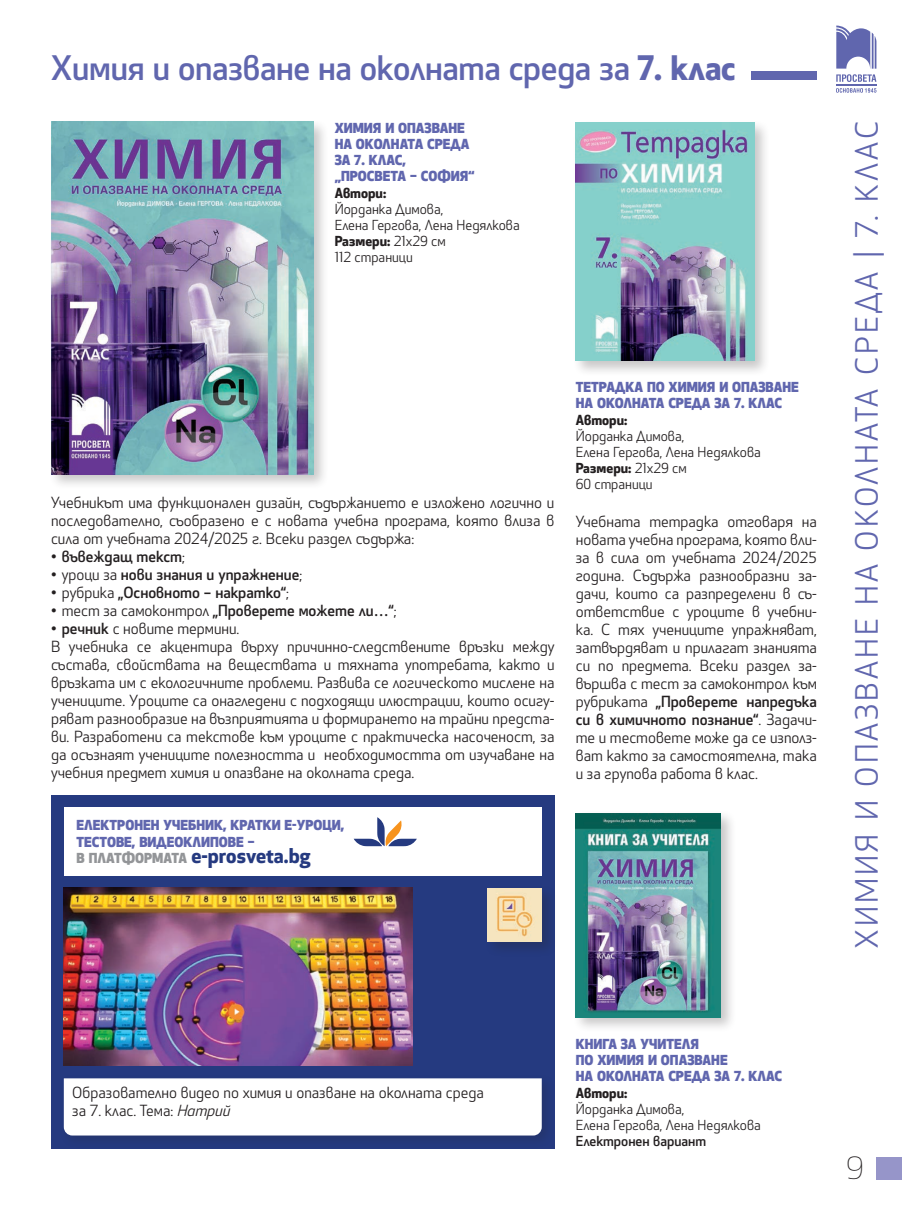
<style>
.page{position:relative;width:902px;height:1212px;background:#fff}
.page>*{position:absolute;margin:0;border:0;box-sizing:border-box;transform-origin:0 0}
.t1{font:500 33px "HS Apex Bg";letter-spacing:-.01em;color:#6066ae}
.t2{font:30px "HS Apex Bg";letter-spacing:.1em;color:#6066ae}
.t3{font:300 30px "HS Apex Bg";color:#231f20}
.t4{font:700 19.95px "HS Apex Bg";color:#253a80}
.t5{font:15px/18px "HS Apex Bg";color:#231f20}
.t6{font:500 15px "HS Apex Bg";color:#231f20}
.t7{font:800 13.5px/16.2px "HS Apex Bg";color:#6066ae}
.t8{font:13.5px/16.2px "HS Apex Bg";color:#231f20}
.t9{font:700 13.5px "HS Apex Bg";color:#231f20}
.t10{font:500 13.5px "HS Apex Bg";color:#231f20}
.s1{font-weight:700}
.s2{font-weight:400}
.s3{font-weight:500}
.s4{font-weight:800;font-size:13.5px;color:#939598}
.s5{font-style:italic}
</style>
<div class="page">
<svg style="left:836px;top:26px;width:40px;height:56px"></svg>
<svg style="left:836px;top:88px;width:40px;height:5px"></svg>
<hr style="left:836px;top:84px;width:40px;height:2px;background:#6066ae">
<div style="left:876px;top:1157px;width:25px;height:22px;background:#9695c9"></div>
<div style="left:51px;top:795px;width:503px;height:353px;background:#253a80"></div>
<div style="left:59px;top:1073px;width:496px;height:76px;background:#231f20;opacity:.2"></div>
<div style="left:64px;top:1078px;width:477px;height:57px;background:#fff"></div>
<div style="left:572px;top:119px;width:198px;height:258px;background:#231f20;opacity:.25"></div>
<img style="left:575px;top:123px;width:179px;height:238px">
<div style="left:64px;top:807px;width:477px;height:68px;background:#fff"></div>
<svg style="left:353px;top:817px;width:64px;height:29px"></svg>
<div style="left:572px;top:810px;width:164px;height:223px;background:#231f20;opacity:.25"></div>
<img style="left:575px;top:813px;width:145px;height:204px">
<img style="left:63px;top:888px;width:349px;height:177px">
<div style="left:49px;top:118px;width:280px;height:372px;background:#231f20;opacity:.25"></div>
<img style="left:52px;top:122px;width:261px;height:352px">
<div style="left:751px;top:71px;width:65px;height:9px;background:#6066ae"></div>
<div style="left:484px;top:885px;width:73px;height:73px;background:#231f20;opacity:.25"></div>
<img style="left:487px;top:888px;width:54px;height:54px">
<h1 class="t1" style="left:51px;top:46px;width:686px">Химия и опазване на околната среда за <span class="s1">7. клас</span></h1>
<p class="t7" style="left:334px;top:119px;width:141px">ХИМИЯ И ОПАЗВАНЕ<br>НА ОКОЛНАТА СРЕДА<br>ЗА 7. КЛАС, „ПРОСВЕТА – СОФИЯ“</p>
<p class="t9" style="left:334px;top:183px;width:53px">Автори:</p>
<p class="t8" style="left:334px;top:201px;width:186px">Йорданка Димова,<br>Елена Гергова, Лена Недялкова<br><span class="s1">Размери:</span> 21x29 см<br>112 страници</p>
<p class="t5" style="left:51px;top:494px;width:505px;text-align:justify">Учебникът има функционален дизайн, съдържанието е изложено логично и последователно, съобразено е с новата учебна програма, която влиза в сила от учебната 2024/2025 г. Всеки раздел съдържа:</p>
<p class="t6" style="left:51px;top:547px;width:135px"><span class="s2">•</span> въвеждащ текст<span class="s2">;</span></p>
<p class="t6" style="left:51px;top:565px;width:253px"><span class="s2">• уроци за</span> нови знания и упражнение<span class="s2">;</span></p>
<p class="t6" style="left:51px;top:583px;width:239px"><span class="s2">• рубрика</span> „Основното – накратко“<span class="s2">;</span></p>
<p class="t6" style="left:51px;top:601px;width:347px"><span class="s2">• тест за самоконтрол</span> „Проверете можете ли…“<span class="s2">;</span></p>
<p class="t5" style="left:51px;top:620px;width:505px">• <span class="s3">речник</span> с новите термини.<br>В учебника се акцентира върху причинно-следствените връзки между състава, свойствата на веществата и тяхната употребата, както и връзката им с екологичните проблеми. Развива се логическото мислене на учениците. Уроците са онагледени с подходящи илюстрации, които осигу&shy;ряват разнообразие на възприятията и формирането на трайни предста&shy;ви. Разработени са текстове към уроците с практическа насоченост, за да осъзнаят учениците полезността и необходимостта от изучаване на учебния предмет химия и опазване на околната среда.</p>
<p class="t7" style="left:77px;top:817px;width:269px">ЕЛЕКТРОНЕН УЧЕБНИК, КРАТКИ Е-УРОЦИ,<br>ТЕСТОВЕ, ВИДЕОКЛИПОВЕ –</p>
<h3 class="t4" style="left:77px;top:841px;width:235px"><span class="s4">В ПЛАТФОРМАТА</span> e-prosveta.bg</h3>
<p class="t7" style="left:575px;top:379px;width:225px">ТЕТРАДКА ПО ХИМИЯ И ОПАЗВАНЕ<br>НА ОКОЛНАТА СРЕДА ЗА 7. КЛАС</p>
<p class="t9" style="left:575px;top:410px;width:53px">Автори:</p>
<p class="t8" style="left:575px;top:428px;width:186px">Йорданка Димова,<br>Елена Гергова, Лена Недялкова<br><span class="s1">Размери:</span> 21x29 см<br>60 страници</p>
<p class="t5" style="left:575px;top:512px;width:242px;text-align:justify">Учебната тетрадка отговаря на новата учебна програма, която вли&shy;за в сила от учебната 2024/2025 година. Съдържа разнообразни за&shy;дачи, които са разпределени в съ&shy;ответствие с уроците в учебни&shy;ка. С тях учениците упражняват, затвърдяват и прилагат знанията си по предмета. Всеки раздел за&shy;вършва с тест за самоконтрол към рубриката <span class="s3">„Проверете напредъка си в химичното познание“</span>. Задачи&shy;те и тестовете може да се използ&shy;ват както за самостоятелна, така и за групова работа в клас.</p>
<h2 class="t2" style="left:847px;top:948px;width:828px;rotate:-90deg">ХИМИЯ И ОПАЗВАНЕ НА ОКОЛНАТА СРЕДА | 7. КЛАС</h2>
<p class="t5" style="left:72px;top:1083px;width:413px">Образователно видео по химия и опазване на околната среда за 7. клас. Тема: <span class="s5">Натрий</span></p>
<p class="t7" style="left:575px;top:1035px;width:208px">КНИГА ЗА УЧИТЕЛЯ<br>ПО ХИМИЯ И ОПАЗВАНЕ<br>НА ОКОЛНАТА СРЕДА ЗА 7. КЛАС</p>
<p class="t9" style="left:575px;top:1083px;width:53px">Автори:</p>
<p class="t8" style="left:575px;top:1101px;width:186px">Йорданка Димова,<br>Елена Гергова, Лена Недялкова</p>
<p class="t10" style="left:575px;top:1132px;width:132px">Електронен вариант</p>
<h2 class="t3" style="left:846px;top:1149px;width:19px">9</h2>
</div>
